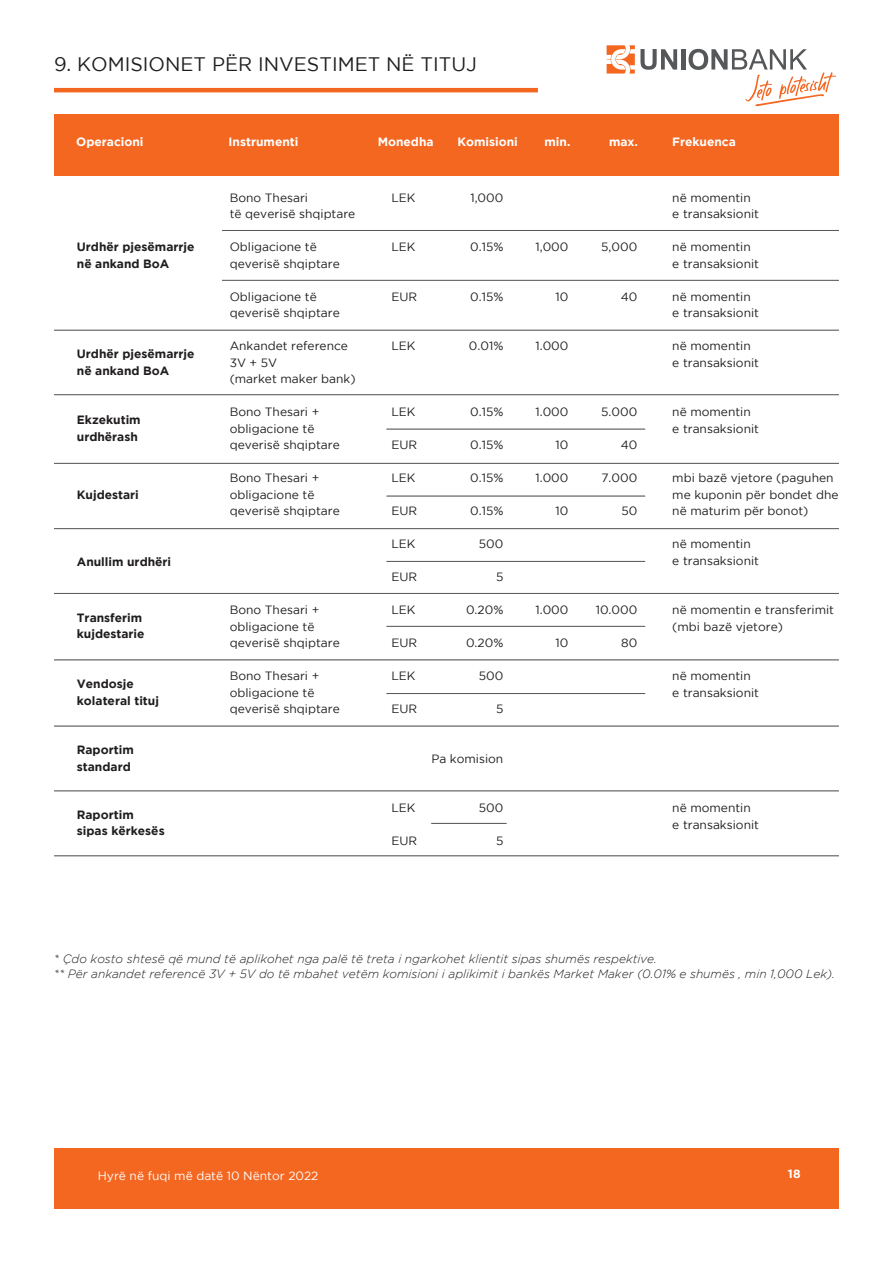
<style>
.page{position:relative;width:893px;height:1263px;background:#fff}
.page>*{position:absolute;margin:0;border:0;box-sizing:border-box;transform-origin:0 0}
.t1{font:19.5px "Gotham";color:#201d1e}
.t2{font:12px/16.5px "Gotham";color:#201d1e}
.t3{font:italic 300 12px/14.4px "Gotham";color:#201d1e}
.t4{font:700 12px/16.5px "Gotham";color:#201d1e}
.t5{font:700 12px "Gotham";color:#fff}
.t6{font:12px "Gotham";color:#fff}
</style>
<div class="page">
<hr style="left:681px;top:49px;width:4px;height:21px;background:#555759">
<svg style="left:607px;top:45px;width:70px;height:29px"></svg>
<svg style="left:688px;top:49px;width:148px;height:57px"></svg>
<div style="left:54px;top:1148px;width:785px;height:61px;background:#f36721"></div>
<hr style="left:54px;top:88px;width:484px;height:4px;background:#f36721">
<div style="left:54px;top:114px;width:785px;height:61px;background:#f36721"></div>
<hr style="left:54px;top:330px;width:785px;height:1px;background:#555759">
<hr style="left:222px;top:230px;width:617px;height:1px;background:#555759">
<hr style="left:222px;top:280px;width:617px;height:1px;background:#555759">
<hr style="left:54px;top:394px;width:785px;height:1px;background:#555759">
<hr style="left:386px;top:429px;width:259px;height:1px;background:#555759">
<hr style="left:54px;top:463px;width:785px;height:1px;background:#555759">
<hr style="left:386px;top:496px;width:259px;height:1px;background:#555759">
<hr style="left:54px;top:528px;width:785px;height:1px;background:#555759">
<hr style="left:386px;top:561px;width:259px;height:1px;background:#555759">
<hr style="left:54px;top:593px;width:785px;height:1px;background:#555759">
<hr style="left:386px;top:626px;width:259px;height:1px;background:#555759">
<hr style="left:386px;top:693px;width:259px;height:1px;background:#555759">
<hr style="left:54px;top:660px;width:785px;height:1px;background:#555759">
<hr style="left:54px;top:726px;width:785px;height:1px;background:#555759">
<hr style="left:54px;top:791px;width:785px;height:1px;background:#555759">
<hr style="left:431px;top:823px;width:76px;height:1px;background:#555759">
<hr style="left:54px;top:855px;width:785px;height:1px;background:#555759">
<h1 class="t1" style="left:54px;top:54px;width:425px">9. KOMISIONET PËR INVESTIMET NË TITUJ</h1>
<p class="t5" style="left:76px;top:135px;width:69px">Operacioni</p>
<p class="t5" style="left:229px;top:135px;width:71px">Instrumenti</p>
<p class="t5" style="left:378px;top:135px;width:57px">Monedha</p>
<p class="t5" style="left:457px;top:135px;width:62px">Komisioni</p>
<p class="t5" style="left:544px;top:135px;width:27px">min.</p>
<p class="t5" style="left:609px;top:135px;width:30px">max.</p>
<p class="t5" style="left:672px;top:135px;width:65px">Frekuenca</p>
<p class="t4" style="left:77px;top:238px;width:119px">Urdhër pjesëmarrje në ankand BoA</p>
<p class="t4" style="left:77px;top:345px;width:119px">Urdhër pjesëmarrje në ankand BoA</p>
<p class="t4" style="left:77px;top:411px;width:65px">Ekzekutim urdhërash</p>
<p class="t4" style="left:77px;top:486px;width:64px">Kujdestari</p>
<p class="t4" style="left:77px;top:553px;width:96px">Anullim urdhëri</p>
<p class="t4" style="left:77px;top:609px;width:69px">Transferim kujdestarie</p>
<p class="t4" style="left:77px;top:675px;width:84px">Vendosje kolateral tituj</p>
<p class="t4" style="left:77px;top:741px;width:58px">Raportim standard</p>
<p class="t4" style="left:77px;top:806px;width:89px">Raportim sipas kërkesës</p>
<p class="t2" style="left:230px;top:189px;width:127px">Bono Thesari<br>të qeverisë shqiptare</p>
<p class="t2" style="left:230px;top:239px;width:112px">Obligacione të qeverisë shqiptare</p>
<p class="t2" style="left:230px;top:288px;width:112px">Obligacione të qeverisë shqiptare</p>
<p class="t2" style="left:230px;top:338px;width:127px">Ankandet reference<br>3V + 5V<br>(market maker bank)</p>
<p class="t2" style="left:230px;top:404px;width:112px">Bono Thesari + obligacione të qeverisë shqiptare</p>
<p class="t2" style="left:230px;top:470px;width:112px">Bono Thesari + obligacione të qeverisë shqiptare</p>
<p class="t2" style="left:230px;top:602px;width:112px">Bono Thesari + obligacione të qeverisë shqiptare</p>
<p class="t2" style="left:230px;top:668px;width:112px">Bono Thesari + obligacione të qeverisë shqiptare</p>
<p class="t2" style="left:391px;top:189px;width:26px">LEK</p>
<p class="t2" style="left:391px;top:239px;width:26px">LEK</p>
<p class="t2" style="left:391px;top:288px;width:27px">EUR</p>
<p class="t2" style="left:391px;top:338px;width:26px">LEK</p>
<p class="t2" style="left:470px;top:189px;width:34px">1,000</p>
<p class="t2" style="left:470px;top:239px;width:35px">0.15%</p>
<p class="t2" style="left:470px;top:288px;width:35px">0.15%</p>
<p class="t2" style="left:469px;top:338px;width:36px">0.01%</p>
<p class="t2" style="left:535px;top:239px;width:34px">1,000</p>
<p class="t2" style="left:556px;top:288px;width:14px">10</p>
<p class="t2" style="left:535px;top:338px;width:34px">1.000</p>
<p class="t2" style="left:601px;top:239px;width:38px">5,000</p>
<p class="t2" style="left:621px;top:288px;width:18px">40</p>
<p class="t2" style="left:672px;top:189px;width:88px">në momentin e transaksionit</p>
<p class="t2" style="left:672px;top:239px;width:88px">në momentin e transaksionit</p>
<p class="t2" style="left:672px;top:288px;width:88px">në momentin e transaksionit</p>
<p class="t2" style="left:672px;top:338px;width:88px">në momentin e transaksionit</p>
<p class="t2" style="left:391px;top:404px;width:26px">LEK</p>
<p class="t2" style="left:391px;top:437px;width:27px">EUR</p>
<p class="t2" style="left:391px;top:470px;width:26px">LEK</p>
<p class="t2" style="left:391px;top:503px;width:27px">EUR</p>
<p class="t2" style="left:391px;top:536px;width:26px">LEK</p>
<p class="t2" style="left:391px;top:569px;width:27px">EUR</p>
<p class="t2" style="left:391px;top:602px;width:26px">LEK</p>
<p class="t2" style="left:391px;top:635px;width:27px">EUR</p>
<p class="t2" style="left:391px;top:668px;width:26px">LEK</p>
<p class="t2" style="left:391px;top:701px;width:27px">EUR</p>
<p class="t2" style="left:470px;top:404px;width:35px">0.15%</p>
<p class="t2" style="left:470px;top:437px;width:35px">0.15%</p>
<p class="t2" style="left:470px;top:470px;width:35px">0.15%</p>
<p class="t2" style="left:470px;top:503px;width:35px">0.15%</p>
<p class="t2" style="left:479px;top:536px;width:26px">500</p>
<p class="t2" style="left:496px;top:569px;width:9px">5</p>
<p class="t2" style="left:466px;top:602px;width:39px">0.20%</p>
<p class="t2" style="left:466px;top:635px;width:39px">0.20%</p>
<p class="t2" style="left:479px;top:668px;width:26px">500</p>
<p class="t2" style="left:496px;top:701px;width:9px">5</p>
<p class="t2" style="left:535px;top:404px;width:34px">1.000</p>
<p class="t2" style="left:556px;top:437px;width:14px">10</p>
<p class="t2" style="left:535px;top:470px;width:34px">1.000</p>
<p class="t2" style="left:556px;top:503px;width:14px">10</p>
<p class="t2" style="left:601px;top:404px;width:38px">5.000</p>
<p class="t2" style="left:621px;top:437px;width:18px">40</p>
<p class="t2" style="left:601px;top:470px;width:37px">7.000</p>
<p class="t2" style="left:621px;top:503px;width:17px">50</p>
<p class="t2" style="left:535px;top:602px;width:34px">1.000</p>
<p class="t2" style="left:556px;top:635px;width:14px">10</p>
<p class="t2" style="left:596px;top:602px;width:43px">10.000</p>
<p class="t2" style="left:621px;top:635px;width:18px">80</p>
<p class="t2" style="left:672px;top:404px;width:88px">në momentin e transaksionit</p>
<p class="t2" style="left:672px;top:470px;width:168px">mbi bazë vjetore (paguhen me kuponin për bondet dhe në maturim për bonot)</p>
<p class="t2" style="left:672px;top:536px;width:88px">në momentin e transaksionit</p>
<p class="t2" style="left:672px;top:602px;width:163px">në momentin e transferimit (mbi bazë vjetore)</p>
<p class="t2" style="left:672px;top:668px;width:88px">në momentin e transaksionit</p>
<p class="t2" style="left:431px;top:750px;width:73px">Pa komision</p>
<p class="t2" style="left:391px;top:800px;width:26px">LEK</p>
<p class="t2" style="left:391px;top:833px;width:27px">EUR</p>
<p class="t2" style="left:479px;top:800px;width:26px">500</p>
<p class="t2" style="left:496px;top:833px;width:9px">5</p>
<p class="t2" style="left:672px;top:800px;width:88px">në momentin e transaksionit</p>
<p class="t3" style="left:54px;top:952px;width:783px">* Çdo kosto shtesë që mund të aplikohet nga palë të treta i ngarkohet klientit sipas shumës respektive.<br>** Për ankandet referencë 3V + 5V do të mbahet vetëm komisioni i aplikimit i bankës Market Maker (0.01% e shumës , min 1,000 Lek).</p>
<p class="t6" style="left:98px;top:1169px;width:222px">Hyrë në fuqi më datë 10 Nëntor 2022</p>
<p class="t5" style="left:788px;top:1167px;width:14px">18</p>
</div>
